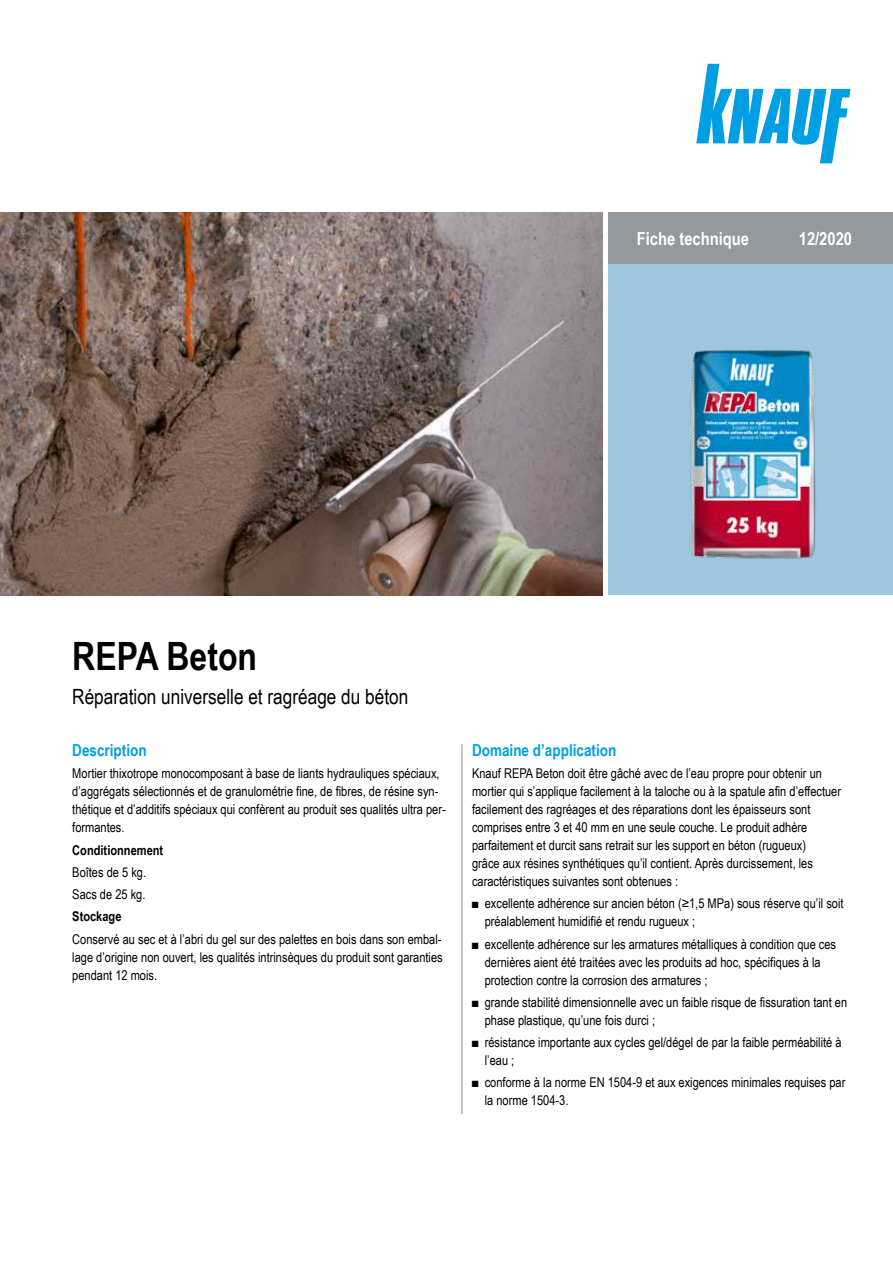
<style>
.page{position:relative;width:893px;height:1263px;background:#fff}
.page>*{position:absolute;margin:0;border:0;box-sizing:border-box;transform-origin:0 0}
.t1{font:700 39px "Arial Narrow";color:#000}
.t2{font:21px "Arial Narrow";color:#000}
.t3{font:700 18px "Arial Narrow";color:#fff}
.t4{font:700 16.5px "Arial Narrow";color:#009fe3}
.t5{font:13.5px/18px "Arial Narrow";color:#000}
.t6{font:700 13.5px "Arial Narrow";color:#000}
</style>
<div class="page">
<div style="left:608px;top:213px;width:285px;height:382px;background:#9dc7de"></div>
<svg style="left:696px;top:64px;width:154px;height:99px"></svg>
<hr style="left:461px;top:744px;width:1px;height:370px;background:#93999c">
<div style="left:608px;top:213px;width:285px;height:51px;background:#93999c"></div>
<img style="left:0;top:213px;width:603px;height:382px">
<img style="left:689px;top:350px;width:127px;height:209px">
<h3 class="t3" style="left:637px;top:225px;width:114px">Fiche technique</h3>
<h3 class="t3" style="left:799px;top:225px;width:55px">12/2020</h3>
<h1 class="t1" style="left:72px;top:627px;width:186px">REPA Beton</h1>
<h2 class="t2" style="left:72px;top:681px;width:338px">Réparation universelle et ragréage du béton</h2>
<p class="t4" style="left:72px;top:738px;width:76px">Description</p>
<p class="t5" style="left:72px;top:764px;width:375px">Mortier thixotrope monocomposant à base de liants hydrauliques spéciaux, d’aggrégats sélectionnés et de granulométrie fine, de fibres, de résine syn&shy;thétique et d’additifs spéciaux qui confèrent au produit ses qualités ultra per&shy;formantes.</p>
<p class="t6" style="left:72px;top:839px;width:93px">Conditionnement</p>
<p class="t5" style="left:72px;top:860px;width:75px;line-height:22.2px">Boîtes de 5 kg.<br>Sacs de 25 kg.</p>
<p class="t6" style="left:72px;top:906px;width:51px">Stockage</p>
<p class="t5" style="left:72px;top:929px;width:372px;text-align:justify">Conservé au sec et à l’abri du gel sur des palettes en bois dans son embal&shy;lage d’origine non ouvert, les qualités intrinsèques du produit sont garanties pendant 12 mois.</p>
<p class="t4" style="left:472px;top:738px;width:146px">Domaine d’application</p>
<p class="t5" style="left:472px;top:764px;width:371px">Knauf REPA Beton doit être gâché avec de l’eau propre pour obtenir un mortier qui s’applique facilement à la taloche ou à la spatule afin d’effectuer facilement des ragréages et des réparations dont les épaisseurs sont comprises entre 3 et 40 mm en une seule couche. Le produit adhère parfaitement et durcit sans retrait sur les support en béton (rugueux)<br>grâce aux résines synthétiques qu’il contient. Après durcissement, les caractéristiques suivantes sont obtenues :</p>
<p class="t5" style="left:485px;top:894px;width:360px;text-indent:-13px">■ excellente adhérence sur ancien béton (≥1,5 MPa) sous réserve qu’il soit préalablement humidifié et rendu rugueux ;</p>
<p class="t5" style="left:485px;top:934px;width:353px;text-indent:-13px">■ excellente adhérence sur les armatures métalliques à condition que ces dernières aient été traitées avec les produits ad hoc, spécifiques à la protection contre la corrosion des armatures ;</p>
<p class="t5" style="left:485px;top:993px;width:364px;text-indent:-13px">■ grande stabilité dimensionnelle avec un faible risque de fissuration tant en phase plastique, qu’une fois durci ;</p>
<p class="t5" style="left:485px;top:1033px;width:358px;text-indent:-13px">■ résistance importante aux cycles gel/dégel de par la faible perméabilité à l’eau ;</p>
<p class="t5" style="left:485px;top:1073px;width:362px;text-indent:-13px">■ conforme à la norme EN 1504-9 et aux exigences minimales requises par la norme 1504-3.</p>
</div>
